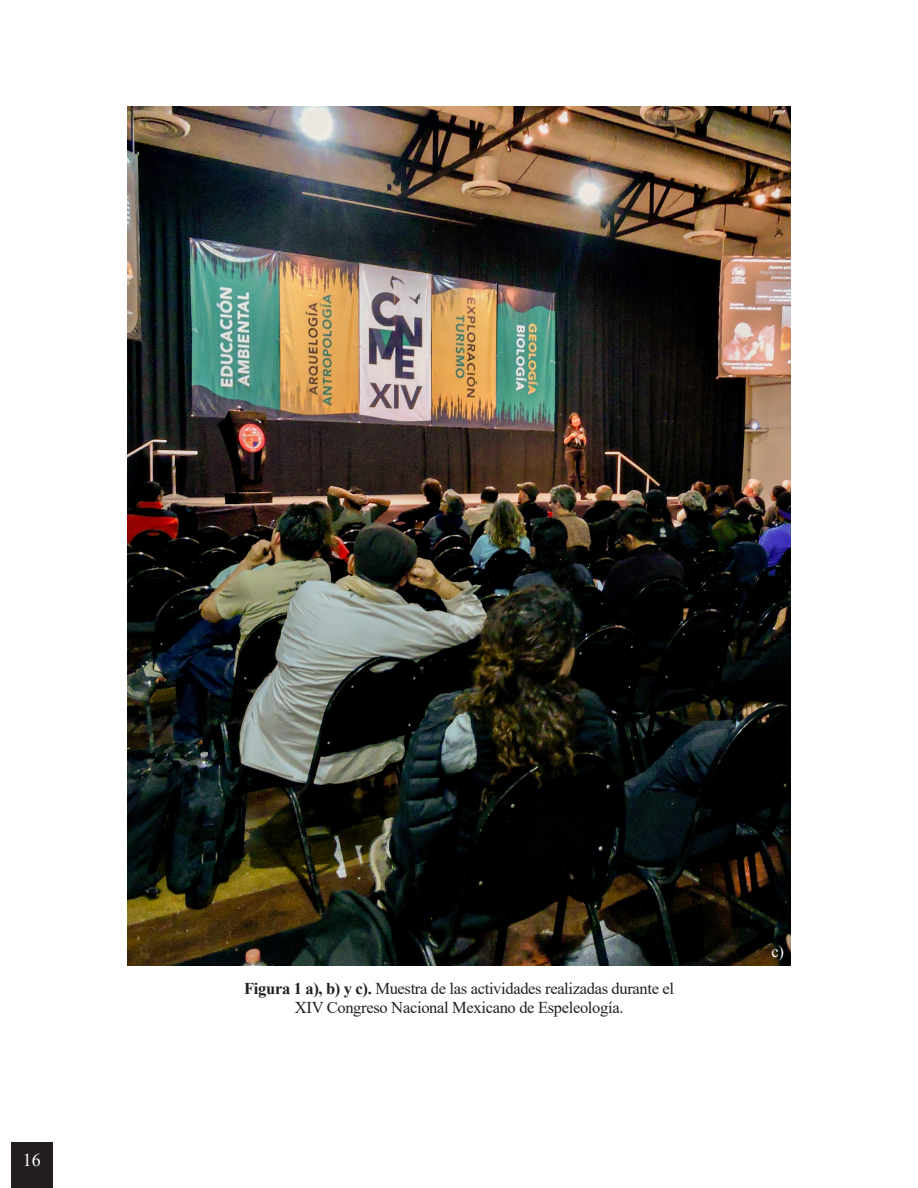
<style>
.page{position:relative;width:918px;height:1188px;background:#fff}
.page>*{position:absolute;margin:0;border:0;box-sizing:border-box;transform-origin:0 0}
.t1{font:18px "Times New Roman";color:#fff}
.t2{font:16.5px/19.8px "Times New Roman";letter-spacing:-.02em;color:#231f20;text-align:center}
.t3{font:16.5px "Times New Roman";color:#fff}
.s1{font-weight:700}
</style>
<div class="page">
<div style="left:11px;top:1143px;width:41px;height:45px;background:#231f20"></div>
<img style="left:128px;top:106px;width:662px;height:859px">
<p class="t1" style="left:23px;top:1147px;width:19px">16</p>
<p class="t2" style="left:244px;top:978px;width:431px"><span class="s1">Figura 1 a), b) y c).</span> Muestra de las actividades realizadas durante el<br>XIV Congreso Nacional Mexicano de Espeleología.</p>
<p class="t3" style="left:772px;top:941px;width:14px">c)</p>
</div>
